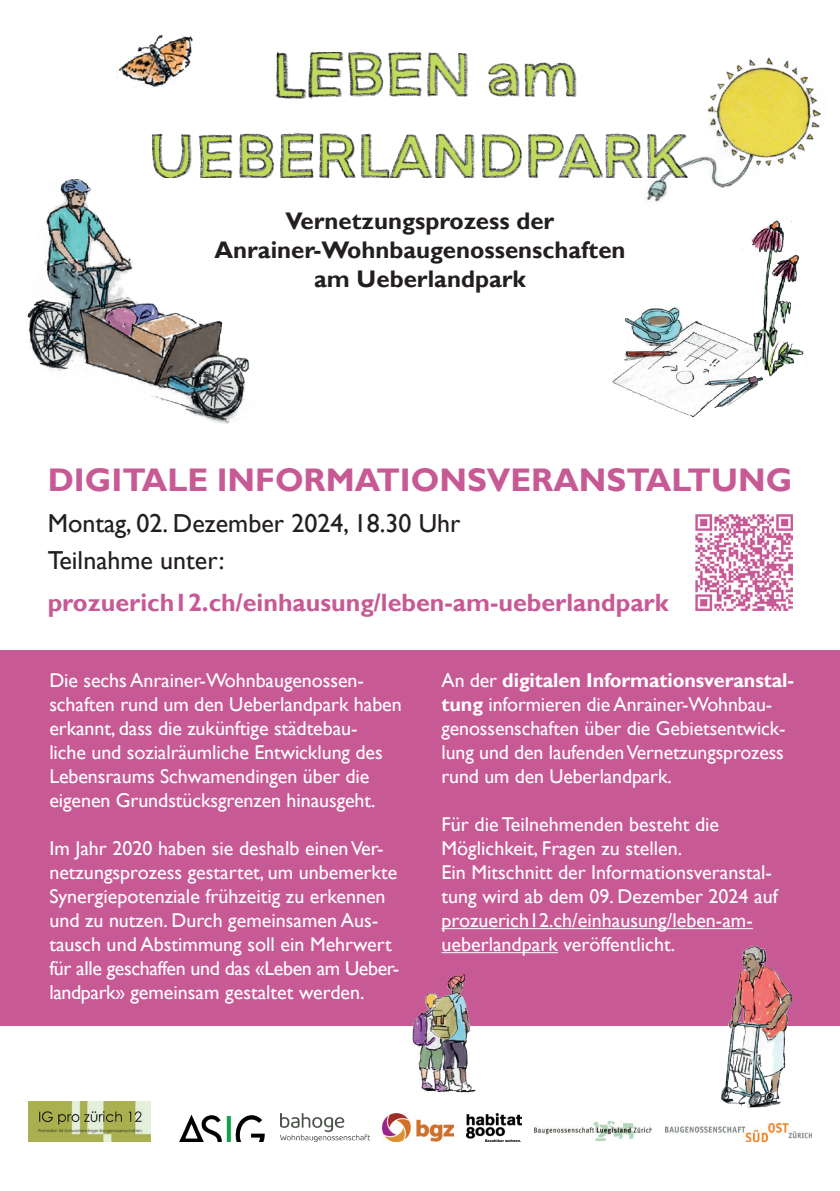
<style>
.page{position:relative;width:840px;height:1191px;background:#fff}
.page>*{position:absolute;margin:0;border:0;box-sizing:border-box;transform-origin:0 0}
.t1{font:700 32.8px "Gill Sans";color:#c75a95}
.t2{font:26px "Gill Sans";color:#231f20}
.t3{font:700 25px "Gill Sans";color:#c75a95}
.t4{font:700 24px/28.8px "Gill Sans";color:#231f20;text-align:center}
.t5{font:20px/24px "Gill Sans";letter-spacing:-.005em;color:#fff}
.s1{font-weight:700}
</style>
<div class="page">
<div style="left:0;top:650px;width:839px;height:375px;background:#c75a95"></div>
<img style="left:116px;top:35px;width:77px;height:51px">
<img style="left:646px;top:57px;width:175px;height:145px">
<img style="left:392px;top:974px;width:105px;height:119px">
<img style="left:720px;top:945px;width:71px;height:162px">
<img style="left:27px;top:180px;width:222px;height:245px">
<img style="left:612px;top:307px;width:145px;height:111px">
<img style="left:735px;top:220px;width:72px;height:167px">
<img style="left:151px;top:52px;width:537px;height:126px">
<hr style="left:441px;top:928px;width:311px;height:1px;background:#fff">
<hr style="left:441px;top:952px;width:116px;height:1px;background:#fff">
<img style="left:28px;top:1101px;width:122px;height:40px">
<img style="left:179px;top:1114px;width:86px;height:27px">
<img style="left:280px;top:1113px;width:89px;height:28px">
<img style="left:382px;top:1113px;width:71px;height:28px">
<img style="left:466px;top:1113px;width:55px;height:28px">
<img style="left:534px;top:1121px;width:117px;height:19px">
<img style="left:665px;top:1123px;width:146px;height:18px">
<img style="left:695px;top:514px;width:96px;height:97px">
<p class="t4" style="left:214px;top:207px;width:412px">Vernetzungsprozess der<br>Anrainer-Wohnbaugenossenschaften am Ueberlandpark</p>
<p class="t1" style="left:48px;top:460px;width:745px">DIGITALE INFORMATIONSVERANSTALTUNG</p>
<p class="t2" style="left:48px;top:508px;width:414px">Montag, 02. Dezember 2024, 18.30 Uhr</p>
<p class="t2" style="left:48px;top:545px;width:178px">Teilnahme unter:</p>
<p class="t3" style="left:48px;top:587px;width:622px">prozuerich12.ch/einhausung/leben-am-ueberlandpark</p>
<p class="t5" style="left:49px;top:668px;width:353px">Die sechs Anrainer-Wohnbaugenossen&shy;schaften rund um den Ueberlandpark haben erkannt, dass die zukünftige städtebau-<br>liche und sozialräumliche Entwicklung des Lebensraums Schwamendingen über die eigenen Grundstücksgrenzen hinausgeht.</p>
<p class="t5" style="left:49px;top:836px;width:351px">Im Jahr 2020 haben sie deshalb einen Ver&shy;netzungsprozess gestartet, um unbemerkte Synergiepotenziale frühzeitig zu erkennen und zu nutzen. Durch gemeinsamen Aus&shy;tausch und Abstimmung soll ein Mehrwert für alle geschaffen und das «Leben am Ueber&shy;landpark» gemeinsam gestaltet werden.</p>
<p class="t5" style="left:441px;top:668px;width:354px">An der <span class="s1">digitalen Informationsveranstal&shy;tung</span> informieren die Anrainer-Wohnbau&shy;genossenschaften über die Gebietsentwick&shy;lung und den laufenden Vernetzungsprozess rund um den Ueberlandpark.</p>
<p class="t5" style="left:441px;top:812px;width:337px">Für die Teilnehmenden besteht die Möglichkeit, Fragen zu stellen.<br>Ein Mitschnitt der Informationsveranstal&shy;tung wird ab dem 09. Dezember 2024 auf prozuerich12.ch/einhausung/leben-am&shy;ueberlandpark veröffentlicht.</p>
</div>
